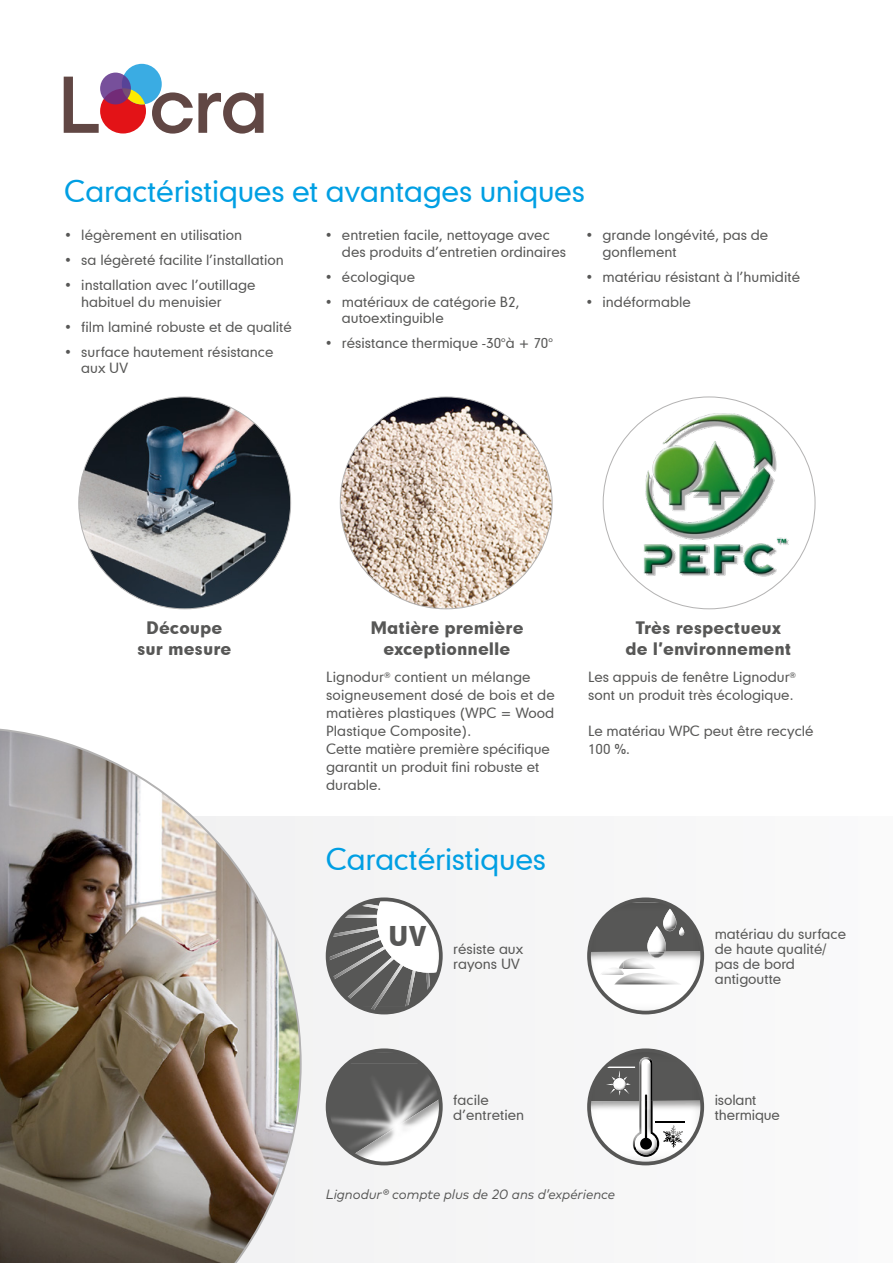
<style>
.page{position:relative;width:893px;height:1263px;background:#fff}
.page>*{position:absolute;margin:0;border:0;box-sizing:border-box;transform-origin:0 0}
.SubTitel_binnen{font:28.5px "Geometric 706 BT Medium B";letter-spacing:-.01em;color:#009fe3}
.t1{font:26.1px "Geometric 706 BT Black B";color:#575756}
.Broodtekst_binnen_centraal{font:16.5px/21px "Geometric 706 BT Black B";color:#575756;text-align:center}
.kleuromschrijving{font:13.5px/15px "Geometric 706 BT Medium B";color:#575756}
.Broodtekst_binnen_3_tabellen{font:13.5px "Geometric 706 BT Medium B";color:#575756}
.Broodtekst_binnen_3_tabellen-2{font:italic 13.5px "Mark OT";letter-spacing:-.005em;color:#575756}
</style>
<div class="page">
<div style="left:0;top:816px;width:893px;height:447px;background:#f0f0f1"></div>
<img style="left:0;top:728px;width:302px;height:535px">
<img style="left:79px;top:397px;width:212px;height:212px;border-radius:106px">
<img style="left:340px;top:397px;width:212px;height:212px;border-radius:106px">
<img style="left:629px;top:397px;width:161px;height:212px">
<div style="left:122px;top:64px;width:40px;height:40px;background:#3aace3;border-radius:50%"></div>
<svg style="left:64px;top:77px;width:200px;height:57px"></svg>
<svg style="left:100px;top:73px;width:31px;height:31px"></svg>
<img style="left:347px;top:900px;width:75px;height:11px">
<img style="left:328px;top:911px;width:112px;height:101px">
<img style="left:359px;top:903px;width:20px;height:6px">
<svg style="left:378px;top:906px;width:5px;height:3px"></svg>
<img style="left:342px;top:915px;width:35px;height:3px">
<svg style="left:377px;top:915px;width:4px;height:3px"></svg>
<img style="left:331px;top:926px;width:46px;height:11px">
<svg style="left:377px;top:925px;width:5px;height:4px"></svg>
<img style="left:328px;top:937px;width:52px;height:24px">
<img style="left:332px;top:946px;width:48px;height:34px">
<img style="left:346px;top:957px;width:48px;height:43px;border-radius:2px">
<svg style="left:329px;top:1006px;width:13px;height:6px"></svg>
<svg style="left:370px;top:1006px;width:7px;height:3px"></svg>
<img style="left:373px;top:964px;width:30px;height:42px">
<svg style="left:380px;top:936px;width:26px;height:30px"></svg>
<svg style="left:405px;top:1006px;width:6px;height:3px"></svg>
<img style="left:405px;top:970px;width:11px;height:36px">
<svg style="left:413px;top:965px;width:4px;height:6px"></svg>
<img style="left:426px;top:973px;width:4px;height:19px">
<svg style="left:426px;top:968px;width:3px;height:5px"></svg>
<svg style="left:429px;top:1006px;width:4px;height:6px"></svg>
<div style="left:326px;top:897px;width:117px;height:117px;border:4px solid #575756;border-radius:50%"></div>
<img style="left:606px;top:902px;width:79px;height:11px">
<img style="left:589px;top:913px;width:113px;height:99px">
<img style="left:663px;top:909px;width:13px;height:13px">
<svg style="left:667px;top:909px;width:8px;height:7px"></svg>
<img style="left:614px;top:975px;width:64px;height:9px">
<svg style="left:600px;top:922px;width:85px;height:53px"></svg>
<div style="left:587px;top:897px;width:117px;height:117px;border:4px solid #575756;border-radius:50%"></div>
<img style="left:347px;top:1053px;width:74px;height:11px">
<img style="left:328px;top:1064px;width:110px;height:90px">
<img style="left:353px;top:1099px;width:86px;height:59px">
<img style="left:356px;top:1158px;width:57px;height:5px">
<div style="left:326px;top:1048px;width:117px;height:117px;border:4px solid #575756;border-radius:50%"></div>
<img style="left:607px;top:1053px;width:77px;height:10px">
<img style="left:589px;top:1063px;width:113px;height:100px">
<img style="left:635px;top:1149px;width:22px;height:8px">
<img style="left:639px;top:1057px;width:14px;height:92px">
<img style="left:650px;top:1101px;width:9px;height:49px">
<img style="left:633px;top:1101px;width:9px;height:49px">
<img style="left:637px;top:1150px;width:18px;height:5px">
<img style="left:642px;top:1059px;width:8px;height:42px">
<svg style="left:645px;top:1094px;width:2px;height:7px"></svg>
<img style="left:663px;top:1147px;width:17px;height:1px">
<svg style="left:655px;top:1122px;width:29px;height:25px"></svg>
<svg style="left:606px;top:1067px;width:29px;height:28px"></svg>
<div style="left:587px;top:1048px;width:117px;height:117px;border:4px solid #575756;border-radius:50%"></div>
<p class="SubTitel_binnen" style="left:64px;top:173px;width:522px">Caractéristiques et avantages uniques</p>
<p class="kleuromschrijving" style="left:64px;top:227px;width:179px">• légèrement en utilisation</p>
<p class="kleuromschrijving" style="left:64px;top:252px;width:221px">• sa légèreté facilite l’installation</p>
<p class="kleuromschrijving" style="left:81px;top:276px;width:176px;line-height:16.5px;text-indent:-17px">• installation avec l’outillage habituel du menuisier</p>
<p class="kleuromschrijving" style="left:64px;top:319px;width:229px">• film laminé robuste et de qualité</p>
<p class="kleuromschrijving" style="left:81px;top:343px;width:194px;line-height:16.5px;text-indent:-17px">• surface hautement résistance aux UV</p>
<p class="kleuromschrijving" style="left:342px;top:226px;width:226px;line-height:16.5px;text-indent:-17px">• entretien facile, nettoyage avec des produits d’entretien ordinaires</p>
<p class="kleuromschrijving" style="left:325px;top:269px;width:92px">• écologique</p>
<p class="kleuromschrijving" style="left:342px;top:293px;width:179px;line-height:16.5px;text-indent:-17px">• matériaux de catégorie B2, autoextinguible</p>
<p class="kleuromschrijving" style="left:325px;top:335px;width:229px">• résistance thermique -30°à + 70°</p>
<p class="kleuromschrijving" style="left:603px;top:226px;width:167px;line-height:16.5px;text-indent:-17px">• grande longévité, pas de gonflement</p>
<p class="kleuromschrijving" style="left:586px;top:269px;width:216px">• matériau résistant à l’humidité</p>
<p class="kleuromschrijving" style="left:586px;top:294px;width:107px">• indéformable</p>
<p class="Broodtekst_binnen_centraal" style="left:137px;top:617px;width:96px">Découpe sur mesure</p>
<p class="Broodtekst_binnen_centraal" style="left:370px;top:617px;width:155px">Matière première</p>
<p class="Broodtekst_binnen_centraal" style="left:383px;top:638px;width:128px">exceptionnelle</p>
<p class="Broodtekst_binnen_3_tabellen" style="left:326px;top:668px;width:206px">Lignodur<sup>®</sup> contient un mélange</p>
<p class="Broodtekst_binnen_3_tabellen" style="left:326px;top:686px;width:230px">soigneusement dosé de bois et de</p>
<p class="Broodtekst_binnen_3_tabellen" style="left:326px;top:704px;width:230px">matières plastiques (WPC = Wood</p>
<p class="Broodtekst_binnen_3_tabellen" style="left:326px;top:722px;width:147px">Plastique Composite).</p>
<p class="Broodtekst_binnen_3_tabellen" style="left:326px;top:740px;width:225px">Cette matière première spécifique</p>
<p class="Broodtekst_binnen_3_tabellen" style="left:326px;top:758px;width:215px">garantit un produit fini robuste et</p>
<p class="Broodtekst_binnen_3_tabellen" style="left:326px;top:776px;width:57px">durable.</p>
<p class="SubTitel_binnen" style="left:326px;top:840px;width:222px">Caractéristiques</p>
<p class="t1" style="left:388px;top:918px;width:40px">UV</p>
<p class="kleuromschrijving" style="left:453px;top:941px;width:71px">résiste aux rayons UV</p>
<p class="Broodtekst_binnen_centraal" style="left:636px;top:617px;width:147px">Très respectueux</p>
<p class="Broodtekst_binnen_centraal" style="left:625px;top:638px;width:168px">de l’environnement</p>
<p class="Broodtekst_binnen_3_tabellen" style="left:588px;top:668px;width:209px">Les appuis de fenêtre Lignodur<sup>®</sup></p>
<p class="Broodtekst_binnen_3_tabellen" style="left:588px;top:686px;width:207px">sont un produit très écologique.</p>
<p class="Broodtekst_binnen_3_tabellen" style="left:588px;top:722px;width:227px">Le matériau WPC peut être recyclé</p>
<p class="Broodtekst_binnen_3_tabellen" style="left:588px;top:740px;width:43px">100 %.</p>
<p class="kleuromschrijving" style="left:715px;top:926px;width:133px">matériau du surface de haute qualité/ pas de bord antigoutte</p>
<p class="kleuromschrijving" style="left:453px;top:1091px;width:72px">facile d’entretien</p>
<p class="kleuromschrijving" style="left:715px;top:1091px;width:67px">isolant thermique</p>
<p class="Broodtekst_binnen_3_tabellen-2" style="left:326px;top:1186px;width:291px">Lignodur® compte plus de 20 ans d’expérience</p>
</div>
